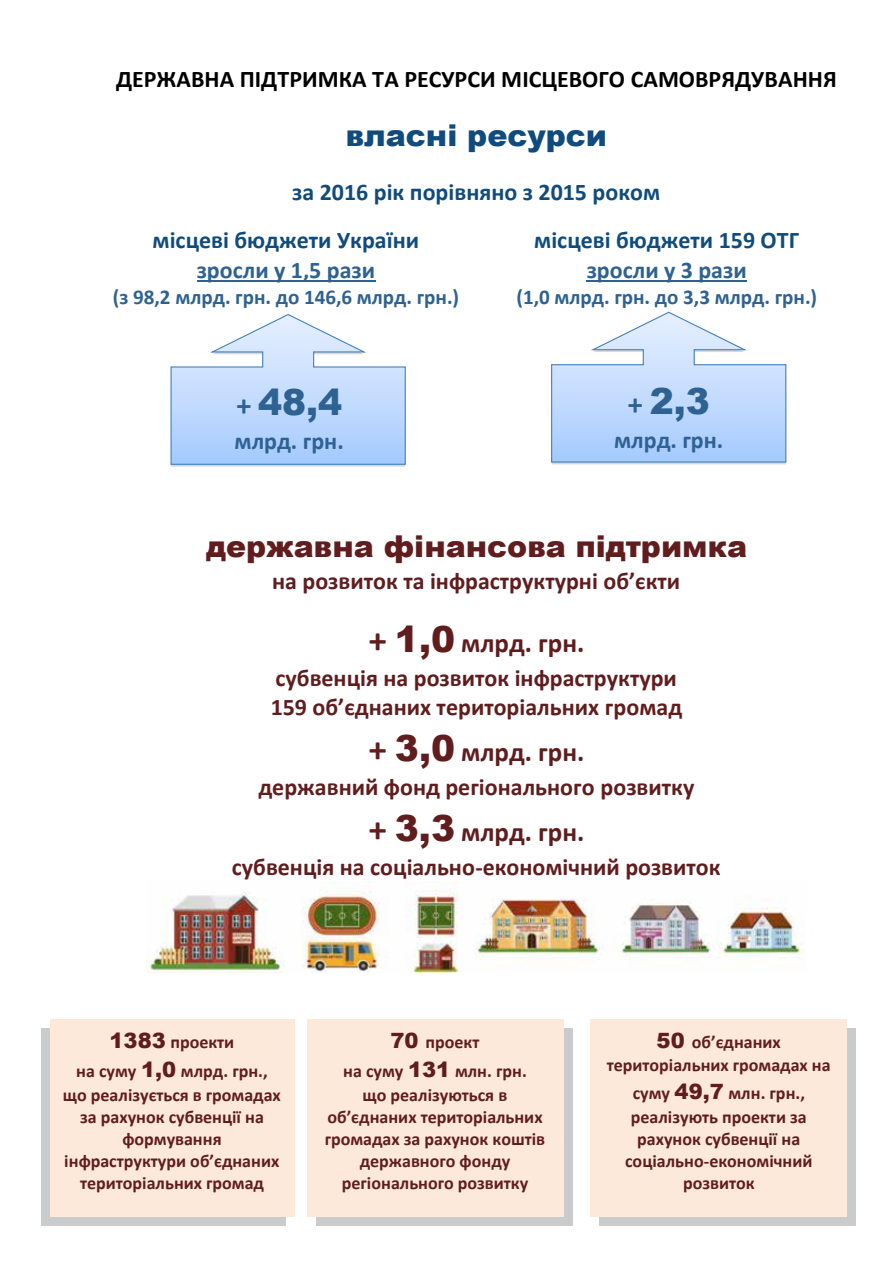
<style>
.page{position:relative;width:893px;height:1263px;background:#fff}
.page>*{position:absolute;margin:0;border:0;box-sizing:border-box;transform-origin:0 0}
.t1{font:900 36px "Arial";color:#2e6292}
.t2{font:900 30.15px "Arial";color:#611d1e}
.t3{font:900 30.15px "Arial";color:#104b7d}
.t4{font:700 27px "Calibri";color:#611d1e}
.t5{font:700 24px/29.4px "Calibri";color:#611d1e}
.t6{font:700 24px/48.6px "Calibri";color:#104b7d}
.t7{font:700 24px "Calibri";color:#000}
.t8{font:700 24px "Calibri";color:#2e6292}
.t9{font:700 21.15px "Calibri";color:#2e6292}
.t10{font:700 18px/22px "Calibri";color:#611d1e;text-align:center}
.s1{font-family:"Calibri";font-weight:700;font-size:30.15px}
.s2{font-size:36px}
.s3{font-family:"Arial";font-weight:900;font-size:36px}
.s4{font-family:"Arial";font-weight:900;font-size:21.15px}
</style>
<div class="page">
<hr style="left:197px;top:281px;width:178px;height:1px;background:#2e6292">
<hr style="left:587px;top:281px;width:160px;height:1px;background:#2e6292">
<img style="left:147px;top:882px;width:657px;height:90px">
<svg style="left:170px;top:314px;width:236px;height:153px"></svg>
<svg style="left:551px;top:311px;width:236px;height:153px"></svg>
<div style="left:41px;top:1028px;width:244px;height:198px;background:#cacbcc"></div>
<div style="left:50px;top:1019px;width:244px;height:198px;background:#fde9da"></div>
<div style="left:599px;top:1028px;width:257px;height:198px;background:#cacbcc"></div>
<div style="left:590px;top:1019px;width:257px;height:198px;background:#fde9da"></div>
<div style="left:316px;top:1028px;width:256px;height:198px;background:#cacbcc"></div>
<div style="left:307px;top:1019px;width:256px;height:198px;background:#fde9da"></div>
<h3 class="t7" style="left:116px;top:64px;width:722px">ДЕРЖАВНА ПІДТРИМКА ТА РЕСУРСИ МІСЦЕВОГО САМОВРЯДУВАННЯ</h3>
<h2 class="t3" style="left:346px;top:114px;width:263px">власні ресурси</h2>
<h3 class="t6" style="left:153px;top:168px;width:509px;text-indent:140px">за 2016 рік порівняно з 2015 роком місцеві бюджети України</h3>
<h3 class="t6" style="left:534px;top:216px;width:266px">місцеві бюджети 159 ОТГ</h3>
<h3 class="t8" style="left:197px;top:255px;width:180px">зросли у 1,5 рази</h3>
<p class="t9" style="left:113px;top:284px;width:348px">(з 98,2 млрд. грн. до 146,6 млрд. грн.)</p>
<h1 class="t1" style="left:236px;top:376px;width:107px"><span class="s1">+</span> 48,4</h1>
<h3 class="t8" style="left:235px;top:426px;width:111px">млрд. грн.</h3>
<h3 class="t8" style="left:587px;top:255px;width:162px">зросли у 3 рази</h3>
<p class="t9" style="left:517px;top:284px;width:302px">(1,0 млрд. грн. до 3,3 млрд. грн.)</p>
<h1 class="t1" style="left:628px;top:374px;width:83px"><span class="s1">+</span> 2,3</h1>
<h3 class="t8" style="left:614px;top:424px;width:111px">млрд. грн.</h3>
<h2 class="t2" style="left:206px;top:524px;width:542px">державна фінансова підтримка</h2>
<h3 class="t5" style="left:272px;top:566px;width:410px">на розвиток та інфраструктурні об’єкти</h3>
<h3 class="t4" style="left:369px;top:626px;width:217px"><span class="s2">+</span> <span class="s3">1,0</span> млрд. грн.</h3>
<h3 class="t5" style="left:271px;top:663px;width:413px">субвенція на розвиток інфраструктури<br>159 об’єднаних територіальних громад</h3>
<h3 class="t4" style="left:369px;top:735px;width:217px"><span class="s2">+</span> <span class="s3">3,0</span> млрд. грн.</h3>
<h3 class="t5" style="left:258px;top:772px;width:437px">державний фонд регіонального розвитку</h3>
<h3 class="t4" style="left:369px;top:815px;width:217px"><span class="s2">+</span> <span class="s3">3,3</span> млрд. грн.</h3>
<h3 class="t5" style="left:232px;top:853px;width:490px">субвенція на соціально-економічний розвиток</h3>
<p class="t10" style="left:76px;top:1027px;width:193px;line-height:29.7px"><span class="s4">1383</span> проекти<br>на суму <span class="s4">1,0</span> млрд. грн.,</p>
<p class="t10" style="left:63px;top:1084px;width:219px">що реалізується в громадах за рахунок субвенції на формування інфраструктури об’єднаних територіальних громад</p>
<p class="t10" style="left:343px;top:1027px;width:185px;line-height:29.7px"><span class="s4">70</span> проект<br>на суму <span class="s4">131</span> млн. грн.</p>
<p class="t10" style="left:325px;top:1084px;width:222px">що реалізуються в об’єднаних територіальних громадах за рахунок коштів державного фонду регіонального розвитку</p>
<p class="t10" style="left:607px;top:1030px;width:226px;line-height:23.9px"><span class="s4">50</span> об’єднаних територіальних громадах на</p>
<p class="t10" style="left:631px;top:1081px;width:177px;line-height:23.5px;text-align:left">суму <span class="s4">49,7</span> млн. грн., реалізують проекти за</p>
<p class="t10" style="left:625px;top:1128px;width:189px">рахунок субвенції на соціально-економічний розвиток</p>
</div>
